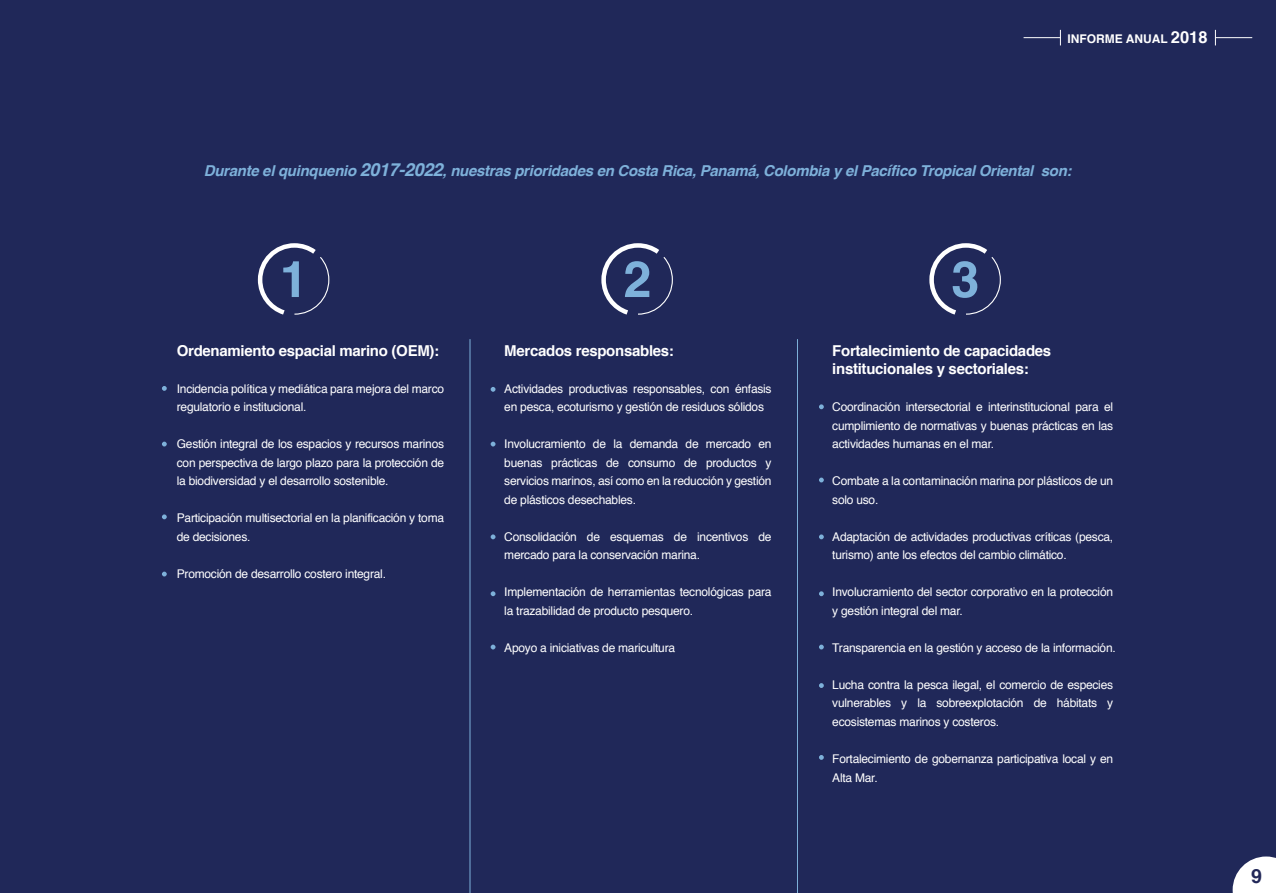
<style>
.page{position:relative;width:1276px;height:893px;background:#202859}
.page>*{position:absolute;margin:0;border:0;box-sizing:border-box;transform-origin:0 0}
.t1{font:700 50.4px "Helvetica";color:#7eb1da}
.t2{font:700 19.5px "Helvetica";color:#212758}
.t3{font:700 15px/18.6px "Helvetica";letter-spacing:-.02em;color:#fff}
.t4{font:italic 700 15px "Helvetica";letter-spacing:-.02em;color:#7eb1da}
.t5{font:12px/18.5px "Helvetica";letter-spacing:-.02em;color:#fff}
.t6{font:700 12px "Helvetica";color:#fff}
.s1{font-size:16.5px}
.s2{font-size:18px}
</style>
<div class="page">
<svg style="left:1232px;top:856px;width:44px;height:37px"></svg>
<svg style="left:162px;top:386px;width:5px;height:5px"></svg>
<svg style="left:490px;top:387px;width:5px;height:5px"></svg>
<svg style="left:819px;top:404px;width:5px;height:5px"></svg>
<svg style="left:819px;top:534px;width:5px;height:5px"></svg>
<svg style="left:819px;top:645px;width:5px;height:4px"></svg>
<svg style="left:819px;top:755px;width:5px;height:5px"></svg>
<svg style="left:819px;top:478px;width:5px;height:4px"></svg>
<svg style="left:819px;top:591px;width:5px;height:5px"></svg>
<svg style="left:819px;top:683px;width:5px;height:5px"></svg>
<svg style="left:490px;top:534px;width:5px;height:5px"></svg>
<svg style="left:490px;top:645px;width:5px;height:4px"></svg>
<svg style="left:490px;top:442px;width:5px;height:4px"></svg>
<svg style="left:490px;top:591px;width:5px;height:5px"></svg>
<svg style="left:162px;top:514px;width:5px;height:5px"></svg>
<svg style="left:162px;top:442px;width:5px;height:4px"></svg>
<svg style="left:162px;top:572px;width:5px;height:4px"></svg>
<svg style="left:257px;top:243px;width:73px;height:72px"></svg>
<svg style="left:601px;top:243px;width:72px;height:72px"></svg>
<svg style="left:929px;top:243px;width:72px;height:72px"></svg>
<hr style="left:469px;top:339px;width:1px;height:554px;background:#7eb1da">
<hr style="left:797px;top:339px;width:1px;height:554px;background:#7eb1da">
<svg style="left:1215px;top:30px;width:1px;height:15px"></svg>
<svg style="left:1060px;top:30px;width:1px;height:15px"></svg>
<hr style="left:1215px;top:37px;width:37px;height:1px;background:#fff">
<hr style="left:1023px;top:37px;width:37px;height:1px;background:#fff">
<p class="t6" style="left:1067px;top:30px;width:142px">INFORME ANUAL <span class="s1">2018</span></p>
<p class="t4" style="left:204px;top:159px;width:869px">Durante el quinquenio <span class="s2">2017-2022</span>, nuestras prioridades en Costa Rica, Panamá, Colombia y el Pacífico Tropical Oriental son:</p>
<h1 class="t1" style="left:280px;top:239px;width:30px">1</h1>
<h1 class="t1" style="left:623px;top:239px;width:30px">2</h1>
<h1 class="t1" style="left:951px;top:239px;width:30px">3</h1>
<p class="t3" style="left:177px;top:341px;width:264px">Ordenamiento espacial marino (OEM):</p>
<p class="t5" style="left:177px;top:380px;width:269px">Incidencia política y mediática para mejora del marco regulatorio e institucional.</p>
<p class="t5" style="left:177px;top:435px;width:269px;text-align:justify">Gestión integral de los espacios y recursos marinos con perspectiva de largo plazo para la protección de la biodiversidad y el desarrollo sostenible.</p>
<p class="t5" style="left:177px;top:509px;width:269px">Participación multisectorial en la planificación y toma de decisiones.</p>
<p class="t5" style="left:177px;top:565px;width:211px">Promoción de desarrollo costero integral.</p>
<p class="t3" style="left:504px;top:341px;width:171px">Mercados responsables:</p>
<p class="t5" style="left:504px;top:380px;width:269px">Actividades productivas responsables, con énfasis en pesca, ecoturismo y gestión de residuos sólidos</p>
<p class="t5" style="left:504px;top:435px;width:269px;text-align:justify">Involucramiento de la demanda de mercado en buenas prácticas de consumo de productos y servicios marinos, así como en la reducción y gestión de plásticos desechables.</p>
<p class="t5" style="left:504px;top:528px;width:269px">Consolidación de esquemas de incentivos de mercado para la conservación marina.</p>
<p class="t5" style="left:504px;top:583px;width:269px">Implementación de herramientas tecnológicas para la trazabilidad de producto pesquero.</p>
<p class="t5" style="left:504px;top:639px;width:172px">Apoyo a iniciativas de maricultura</p>
<p class="t3" style="left:832px;top:341px;width:220px">Fortalecimiento de capacidades institucionales y sectoriales:</p>
<p class="t5" style="left:832px;top:398px;width:282px;text-align:justify">Coordinación intersectorial e interinstitucional para el cumplimiento de normativas y buenas prácticas en las actividades humanas en el mar.</p>
<p class="t5" style="left:832px;top:472px;width:282px">Combate a la contaminación marina por plásticos de un solo uso.</p>
<p class="t5" style="left:832px;top:528px;width:282px">Adaptación de actividades productivas críticas (pesca, turismo) ante los efectos del cambio climático.</p>
<p class="t5" style="left:832px;top:583px;width:282px">Involucramiento del sector corporativo en la protección y gestión integral del mar.</p>
<p class="t5" style="left:832px;top:639px;width:285px">Transparencia en la gestión y acceso de la información.</p>
<p class="t5" style="left:832px;top:676px;width:282px;text-align:justify">Lucha contra la pesca ilegal, el comercio de especies vulnerables y la sobreexplotación de hábitats y ecosistemas marinos y costeros.</p>
<p class="t5" style="left:832px;top:750px;width:282px">Fortalecimiento de gobernanza participativa local y en<br>Alta Mar.</p>
<h2 class="t2" style="left:1251px;top:861px;width:12px">9</h2>
</div>
